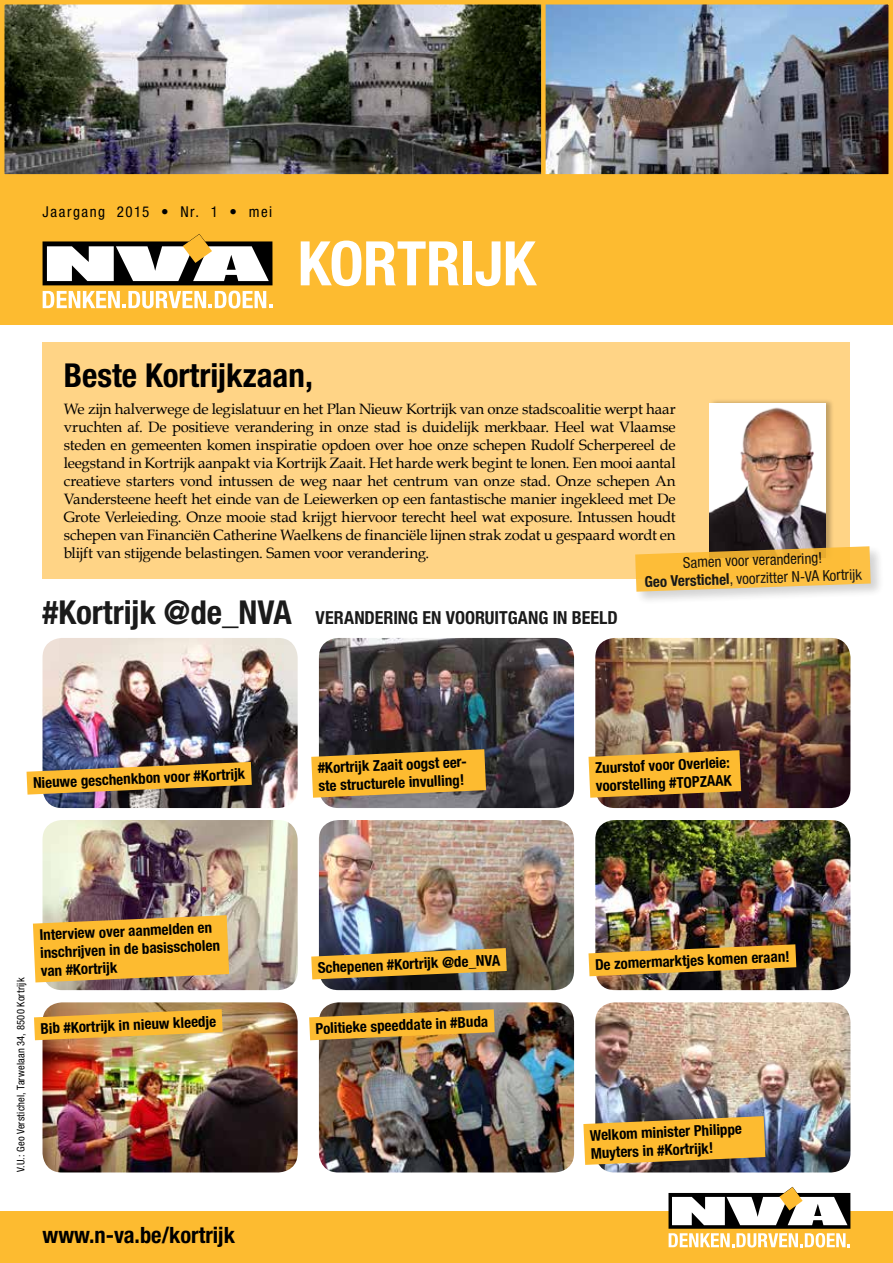
<style>
.page{position:relative;width:893px;height:1263px;background:#fff}
.page>*{position:absolute;margin:0;border:0;box-sizing:border-box;transform-origin:0 0}
.t1{font:700 condensed 61.5px "Helvetica Neue LT Std";letter-spacing:-.01em;color:#fff}
.t2{font:700 condensed 33px "Helvetica Neue LT Std";color:#000}
.t3{font:700 condensed 22.5px "Helvetica Neue LT Std";color:#000}
.t4{font:700 condensed 18px "Helvetica Neue LT Std";color:#000}
.t5{font:15px/18px "Book Antiqua";letter-spacing:-.02em;color:#000;text-align:justify}
.t6{font:700 condensed 15px/17.9px "Helvetica Neue LT Std";color:#000}
.t7{font:condensed 15px/18px "Helvetica Neue LT Std";letter-spacing:.105em;color:#000;text-align:center}
.t8{font:condensed 10.5px "Helvetica Neue LT Std";letter-spacing:.015em;color:#000}
.s1{font-weight:700}
.s2{font-size:33px}
</style>
<div class="page">
<div style="left:0;top:1212px;width:893px;height:51px;background:#fdbb30"></div>
<div style="left:0;top:179px;width:893px;height:146px;background:#fdbb30"></div>
<svg style="left:43px;top:234px;width:229px;height:51px"></svg>
<svg style="left:43px;top:291px;width:229px;height:17px"></svg>
<svg style="left:668px;top:1187px;width:182px;height:60px"></svg>
<img style="left:5px;top:5px;width:883px;height:169px">
<div style="left:0;top:0;width:893px;height:179px;border:4px solid #fdbb30"></div>
<div style="left:541px;top:0;width:5px;height:179px;background:#fdbb30"></div>
<div style="left:43px;top:342px;width:807px;height:237px;background:#ffd486"></div>
<div style="left:709px;top:398px;width:125px;height:164px;background:#000;opacity:.25"></div>
<img style="left:710px;top:404px;width:116px;height:141px">
<div style="left:633px;top:545px;width:252px;height:61px;background:#000;opacity:.2"></div>
<svg style="left:635px;top:546px;width:236px;height:46px;background:#efbb4f"></svg>
<img style="left:43px;top:638px;width:255px;height:170px">
<img style="left:595px;top:638px;width:255px;height:170px">
<img style="left:319px;top:638px;width:255px;height:170px">
<img style="left:43px;top:820px;width:255px;height:170px">
<img style="left:595px;top:820px;width:255px;height:170px">
<img style="left:319px;top:820px;width:255px;height:170px">
<img style="left:43px;top:1002px;width:255px;height:170px">
<img style="left:595px;top:1002px;width:255px;height:170px">
<img style="left:319px;top:1002px;width:255px;height:170px">
<svg style="left:34px;top:1009px;width:189px;height:31px;background:#eeb644"></svg>
<svg style="left:33px;top:915px;width:196px;height:67px;background:#efb33b"></svg>
<img style="left:27px;top:762px;width:225px;height:33px">
<img style="left:309px;top:1009px;width:186px;height:31px">
<img style="left:311px;top:948px;width:196px;height:31px">
<svg style="left:311px;top:749px;width:175px;height:49px;background:#e1aa38"></svg>
<svg style="left:583px;top:1116px;width:182px;height:49px;background:#e1ab3b"></svg>
<img style="left:588px;top:944px;width:208px;height:32px">
<svg style="left:588px;top:750px;width:153px;height:48px;background:#e6ab34"></svg>
<p class="t7" style="left:43px;top:203px;width:231px">Jaargang 2015 • Nr. 1 • mei</p>
<h1 class="t1" style="left:298px;top:226px;width:240px">KORTRIJK</h1>
<h2 class="t2" style="left:64px;top:355px;width:251px">Beste Kortrijkzaan,</h2>
<p class="t5" style="left:64px;top:399px;width:613px">We zijn halverwege de legislatuur en het Plan Nieuw Kortrijk van onze stadscoalitie werpt haar vruchten af. De positieve verandering in onze stad is duidelijk merkbaar. Heel wat Vlaamse steden en gemeenten komen inspiratie opdoen over hoe onze schepen Rudolf Scherpereel de leegstand in Kortrijk aanpakt via Kortrijk Zaait. Het harde werk begint te lonen. Een mooi aantal creatieve starters vond intussen de weg naar het centrum van onze stad. Onze schepen An Vandersteene heeft het einde van de Leiewerken op een fantastische manier ingekleed met De Grote Verleieding. Onze mooie stad krijgt hiervoor terecht heel wat exposure. Intussen houdt schepen van Financiën Catherine Waelkens de financiële lijnen strak zodat u gespaard wordt en blijft van stijgende belastingen. Samen voor verandering.</p>
<p class="t7" style="left:644px;top:555px;width:219px;rotate:-2deg">Samen voor verandering!<br><span class="s1">Geo Verstichel</span>, voorzitter N-VA Kortrijk</p>
<p class="t4" style="left:43px;top:607px;width:577px"><span class="s2">#Kortrijk @de_NVA</span> VERANDERING EN VOORUITGANG IN BEELD</p>
<p class="t6" style="left:33px;top:775px;width:214px;rotate:-3deg">Nieuwe geschenkbon voor #Kortrijk</p>
<p class="t8" style="left:15px;top:1172px;width:196px;rotate:-90deg">V.U.: Geo Verstichel, Tarwelaan 34, 8500 Kortrijk</p>
<p class="t6" style="left:39px;top:926px;width:181px;rotate:-3deg">Interview over aanmelden en inschrijven in de basisscholen van #Kortrijk</p>
<p class="t6" style="left:40px;top:1020px;width:177px;rotate:-3deg">Bib #Kortrijk in nieuw kleedje</p>
<h3 class="t3" style="left:43px;top:1221px;width:194px">www.n-va.be/kortrijk</h3>
<p class="t6" style="left:317px;top:759px;width:153px;rotate:-3deg">#Kortrijk Zaait oogst eer&shy;ste structurele invulling!</p>
<p class="t6" style="left:317px;top:959px;width:184px;rotate:-3deg">Schepenen #Kortrijk @de_NVA</p>
<p class="t6" style="left:315px;top:1020px;width:174px;rotate:-3deg">Politieke speeddate in #Buda</p>
<p class="t6" style="left:594px;top:759px;width:137px;rotate:-3deg">Zuurstof voor Overleie: voorstelling #TOPZAAK</p>
<p class="t6" style="left:595px;top:956px;width:196px;rotate:-3deg">De zomermarktjes komen eraan!</p>
<p class="t6" style="left:589px;top:1127px;width:154px;rotate:-3deg">Welkom minister Philippe<br>Muyters in #Kortrijk!</p>
</div>
